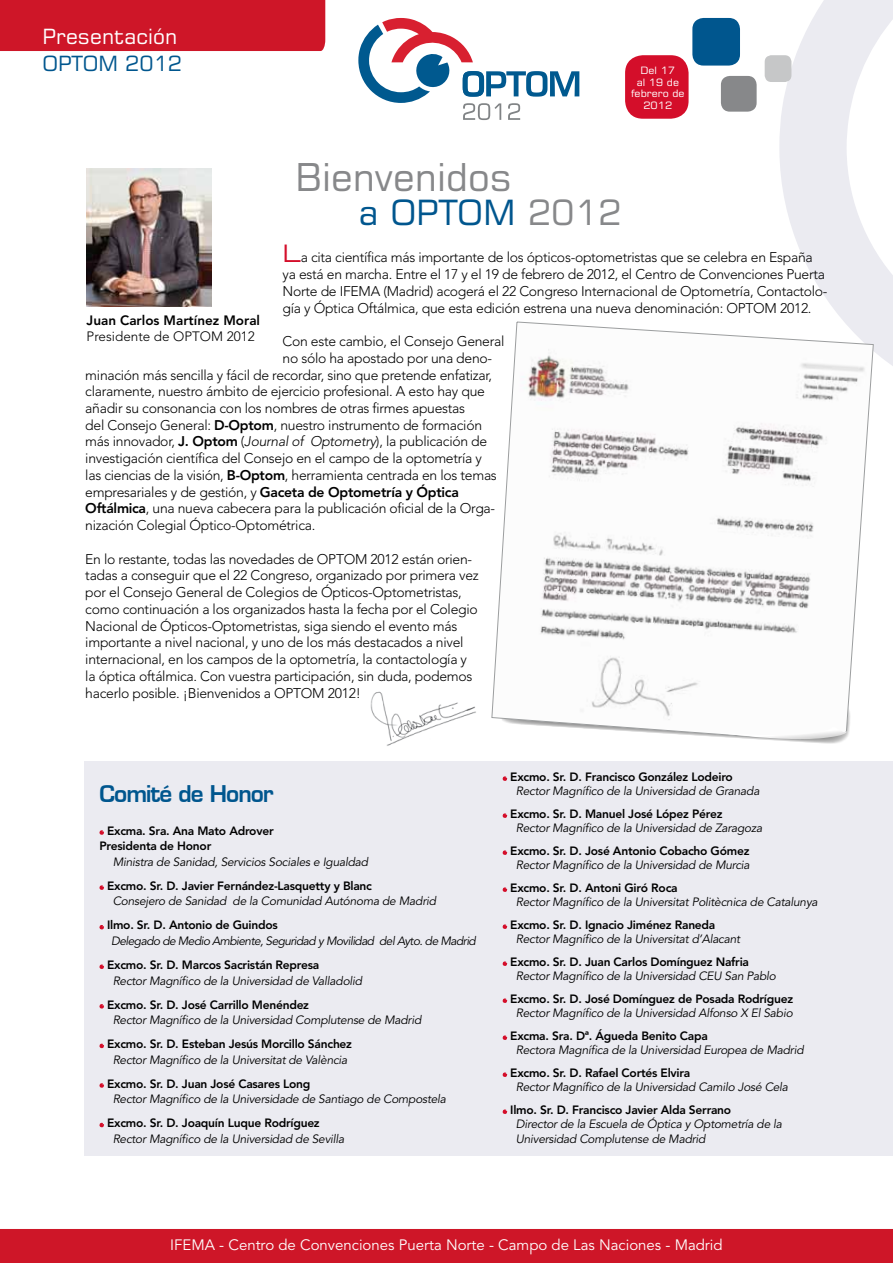
<style>
.page{position:relative;width:893px;height:1263px;background:#fff}
.page>*{position:absolute;margin:0;border:0;box-sizing:border-box;transform-origin:0 0}
.t1{font:38.55px "Square 721";color:#87888a}
.t2{font:34.8px "Square 721";color:#00568e}
.t3{font:22.5px "Square 721 Dm Normal";letter-spacing:-.04em;color:#00568e}
.t4{font:21px "Square 721";color:#fff}
.t5{font:21px "Square 721";color:#00568e}
.t6{font:15px "Avenir LT Std";color:#fff}
.t7{font:300 13.95px/16.8px "Avenir";letter-spacing:-.02em;color:#000}
.t8{font:800 13.5px "Avenir";color:#000}
.t9{font:300 13.5px "Avenir";color:#000}
.t10{font:italic 12px/14.2px "Avenir";letter-spacing:-.02em;color:#000}
.t11{font:800 12px/15.6px "Avenir";letter-spacing:-.02em;color:#000}
.t12{font:italic 12px "Avenir";letter-spacing:-.05em;color:#000}
.t13{font:10.2px/11.7px "Square 721";color:#fff;text-align:center;scale:1.05 1}
.s1{color:#87888a}
.s2{font-family:"Trade Gothic LH";font-weight:400;font-stretch:expanded;font-size:24px;color:#d40e2a}
.s3{font-weight:800}
.s4{font-style:italic}
</style>
<div class="page">
<svg style="left:779px;top:0;width:114px;height:366px;fill:#ebebf1"></svg>
<div style="left:0;top:1229px;width:893px;height:34px;background:#ce1628"></div>
<svg style="left:358px;top:18px;width:221px;height:102px"></svg>
<div style="left:625px;top:55px;width:64px;height:64px;background:#d40e2a;border-radius:18px"></div>
<div style="left:692px;top:18px;width:48px;height:48px;background:#00568e;border-radius:11px"></div>
<div style="left:721px;top:76px;width:36px;height:36px;background:#87888a;border-radius:9px"></div>
<div style="left:765px;top:55px;width:26px;height:27px;background:#c6c7c8;border-radius:7px"></div>
<div style="left:0;top:0;width:325px;height:51px;background:#ce1628"></div>
<div style="left:84px;top:761px;width:809px;height:394px;background:#ebebf1"></div>
<svg style="left:99px;top:830px;width:5px;height:5px"></svg>
<svg style="left:99px;top:885px;width:5px;height:5px"></svg>
<svg style="left:99px;top:925px;width:5px;height:5px"></svg>
<svg style="left:99px;top:964px;width:5px;height:5px"></svg>
<svg style="left:99px;top:1004px;width:5px;height:5px"></svg>
<svg style="left:99px;top:1043px;width:5px;height:5px"></svg>
<svg style="left:99px;top:1083px;width:5px;height:5px"></svg>
<svg style="left:99px;top:1122px;width:5px;height:6px"></svg>
<svg style="left:502px;top:776px;width:5px;height:5px"></svg>
<svg style="left:502px;top:813px;width:5px;height:5px"></svg>
<svg style="left:502px;top:850px;width:5px;height:5px"></svg>
<svg style="left:502px;top:887px;width:5px;height:5px"></svg>
<svg style="left:502px;top:924px;width:5px;height:5px"></svg>
<svg style="left:502px;top:961px;width:5px;height:5px"></svg>
<svg style="left:502px;top:998px;width:5px;height:5px"></svg>
<svg style="left:502px;top:1035px;width:5px;height:5px"></svg>
<svg style="left:502px;top:1072px;width:5px;height:5px"></svg>
<svg style="left:502px;top:1109px;width:5px;height:5px"></svg>
<img style="left:371px;top:691px;width:105px;height:55px">
<img style="left:86px;top:168px;width:125px;height:139px">
<svg style="left:491px;top:321px;width:383px;height:398px"></svg>
<svg style="left:501px;top:681px;width:352px;height:63px"></svg>
<h3 class="t4" style="left:43px;top:23px;width:136px">Presentación</h3>
<h3 class="t5" style="left:43px;top:50px;width:141px">OPTOM 2012</h3>
<p class="t13" style="left:631px;top:64px;width:53px">Del 17<br>al 19 de febrero de<br>2012</p>
<h1 class="t1" style="left:295px;top:152px;width:219px">Bienvenidos</h1>
<h2 class="t2" style="left:359px;top:190px;width:264px">a OPTOM <span class="s1">2012</span></h2>
<p class="t7" style="left:283px;top:249px;width:546px"><span class="s2">L</span>a cita científica más importante de los ópticos-optometristas que se celebra en España ya está en marcha. Entre el 17 y el 19 de febrero de 2012, el Centro de Convenciones Puerta Norte de IFEMA (Madrid) acogerá el 22 Congreso Internacional de Optometría, Contactolo&shy;gía y Óptica Oftálmica, que esta edición estrena una nueva denominación: OPTOM 2012.</p>
<p class="t7" style="left:283px;top:333px;width:223px">Con este cambio, el Consejo General</p>
<p class="t7" style="left:283px;top:350px;width:211px">no sólo ha apostado por una deno-</p>
<p class="t7" style="left:85px;top:366px;width:408px">minación más sencilla y fácil de recordar, sino que pretende enfatizar,</p>
<p class="t7" style="left:85px;top:383px;width:401px">claramente, nuestro ámbito de ejercicio profesional. A esto hay que</p>
<p class="t7" style="left:85px;top:400px;width:381px">añadir su consonancia con los nombres de otras firmes apuestas</p>
<p class="t7" style="left:85px;top:416px;width:398px">del Consejo General: <span class="s3">D-Optom</span>, nuestro instrumento de formación</p>
<p class="t7" style="left:85px;top:433px;width:403px">más innovador, <span class="s3">J. Optom</span> (<span class="s4">Journal of Optometry</span>), la publicación de</p>
<p class="t7" style="left:85px;top:450px;width:398px">investigación científica del Consejo en el campo de la optometría y</p>
<p class="t7" style="left:85px;top:467px;width:413px">las ciencias de la visión, <span class="s3">B-Optom</span>, herramienta centrada en los temas</p>
<p class="t7" style="left:85px;top:483px;width:375px">empresariales y de gestión, y <span class="s3">Gaceta de Optometría y Óptica</span></p>
<p class="t7" style="left:85px;top:500px;width:411px"><span class="s3">Oftálmica</span>, una nueva cabecera para la publicación oficial de la Orga-</p>
<p class="t7" style="left:85px;top:517px;width:232px">nización Colegial Óptico-Optométrica.</p>
<p class="t7" style="left:85px;top:550px;width:395px">En lo restante, todas las novedades de OPTOM 2012 están orien&shy;tadas a conseguir que el 22 Congreso, organizado por primera vez por el Consejo General de Colegios de Ópticos-Optometristas, como continuación a los organizados hasta la fecha por el Colegio Nacional de Ópticos-Optometristas, siga siendo el evento más importante a nivel nacional, y uno de los más destacados a nivel internacional, en los campos de la optometría, la contactología y la óptica oftálmica. Con vuestra participación, sin duda, podemos hacerlo posible. ¡Bienvenidos a OPTOM 2012!</p>
<p class="t8" style="left:87px;top:312px;width:175px">Juan Carlos Martínez Moral</p>
<p class="t9" style="left:87px;top:329px;width:170px">Presidente de OPTOM 2012</p>
<h3 class="t3" style="left:99px;top:779px;width:176px">Comité de Honor</h3>
<p class="t11" style="left:99px;top:823px;width:176px;text-indent:8px">Excma. Sra. Ana Mato Adrover<br>Presidenta de Honor</p>
<p class="t10" style="left:113px;top:855px;width:257px">Ministra de Sanidad, Servicios Sociales e Igualdad</p>
<p class="t11" style="left:107px;top:878px;width:266px">Excmo. Sr. D. Javier Fernández-Lasquetty y Blanc</p>
<p class="t10" style="left:113px;top:894px;width:325px">Consejero de Sanidad de la Comunidad Autónoma de Madrid</p>
<p class="t11" style="left:107px;top:917px;width:172px">Ilmo. Sr. D. Antonio de Guindos</p>
<p class="t12" style="left:111px;top:934px;width:366px">Delegado de Medio Ambiente, Seguridad y Movilidad del Ayto. de Madrid</p>
<p class="t11" style="left:107px;top:957px;width:214px">Excmo. Sr. D. Marcos Sacristán Represa</p>
<p class="t10" style="left:113px;top:974px;width:251px">Rector Magnífico de la Universidad de Valladolid</p>
<p class="t11" style="left:107px;top:997px;width:204px">Excmo. Sr. D. José Carrillo Menéndez</p>
<p class="t10" style="left:113px;top:1013px;width:310px">Rector Magnífico de la Universidad Complutense de Madrid</p>
<p class="t11" style="left:107px;top:1036px;width:246px">Excmo. Sr. D. Esteban Jesús Morcillo Sánchez</p>
<p class="t10" style="left:113px;top:1053px;width:236px">Rector Magnífico de la Universitat de València</p>
<p class="t11" style="left:107px;top:1076px;width:205px">Excmo. Sr. D. Juan José Casares Long</p>
<p class="t10" style="left:113px;top:1092px;width:335px">Rector Magnífico de la Universidade de Santiago de Compostela</p>
<p class="t11" style="left:107px;top:1115px;width:214px">Excmo. Sr. D. Joaquín Luque Rodríguez</p>
<p class="t10" style="left:113px;top:1132px;width:233px">Rector Magnífico de la Universidad de Sevilla</p>
<p class="t11" style="left:510px;top:769px;width:224px">Excmo. Sr. D. Francisco González Lodeiro</p>
<p class="t10" style="left:516px;top:784px;width:245px">Rector Magnífico de la Universidad de Granada</p>
<p class="t11" style="left:510px;top:806px;width:214px">Excmo. Sr. D. Manuel José López Pérez</p>
<p class="t10" style="left:516px;top:821px;width:248px">Rector Magnífico de la Universidad de Zaragoza</p>
<p class="t11" style="left:510px;top:843px;width:241px">Excmo. Sr. D. José Antonio Cobacho Gómez</p>
<p class="t10" style="left:516px;top:858px;width:235px">Rector Magnífico de la Universidad de Murcia</p>
<p class="t11" style="left:510px;top:880px;width:169px">Excmo. Sr. D. Antoni Giró Roca</p>
<p class="t10" style="left:516px;top:895px;width:303px">Rector Magnífico de la Universitat Politècnica de Catalunya</p>
<p class="t11" style="left:510px;top:917px;width:207px">Excmo. Sr. D. Ignacio Jiménez Raneda</p>
<p class="t10" style="left:516px;top:932px;width:226px">Rector Magnífico de la Universitat d’Alacant</p>
<p class="t11" style="left:510px;top:954px;width:240px">Excmo. Sr. D. Juan Carlos Domínguez Nafria</p>
<p class="t10" style="left:516px;top:969px;width:262px">Rector Magnífico de la Universidad CEU San Pablo</p>
<p class="t11" style="left:510px;top:991px;width:284px">Excmo. Sr. D. José Domínguez de Posada Rodríguez</p>
<p class="t10" style="left:516px;top:1006px;width:278px">Rector Magnífico de la Universidad Alfonso X El Sabio</p>
<p class="t11" style="left:510px;top:1028px;width:199px">Excma. Sra. Dª. Águeda Benito Capa</p>
<p class="t10" style="left:516px;top:1043px;width:289px">Rectora Magnífica de la Universidad Europea de Madrid</p>
<p class="t11" style="left:510px;top:1065px;width:182px">Excmo. Sr. D. Rafael Cortés Elvira</p>
<p class="t10" style="left:516px;top:1080px;width:274px">Rector Magnífico de la Universidad Camilo José Cela</p>
<p class="t11" style="left:510px;top:1102px;width:223px">Ilmo. Sr. D. Francisco Javier Alda Serrano</p>
<p class="t10" style="left:516px;top:1117px;width:268px">Director de la Escuela de Óptica y Optometría de la<br>Universidad Complutense de Madrid</p>
<p class="t6" style="left:170px;top:1236px;width:554px">IFEMA - Centro de Convenciones Puerta Norte - Campo de Las Naciones - Madrid</p>
</div>
